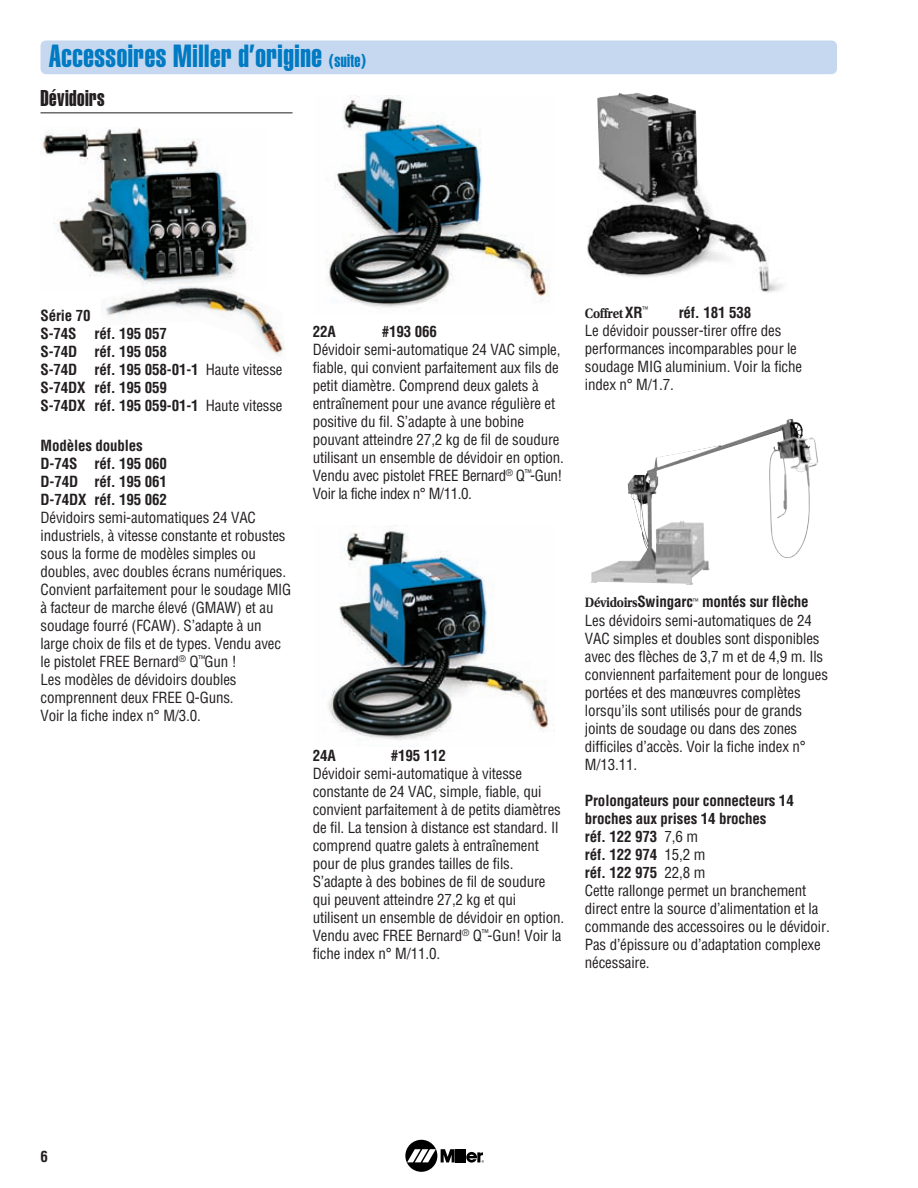
<style>
.page{position:relative;width:918px;height:1188px;background:#fff}
.page>*{position:absolute;margin:0;border:0;box-sizing:border-box;transform-origin:0 0}
.t1{font:31.5px "Helvetica Extra Compressed";letter-spacing:.02em;color:#007ac2}
.t2{font:22.5px "Helvetica Extra Compressed";letter-spacing:.02em;color:#231f20}
.t3{font:condensed 15px/18px "Helvetica";letter-spacing:-.01em;color:#231f20}
.t4{font:700 condensed 15px/18px "Helvetica";letter-spacing:-.01em;color:#231f20}
.t5{font:700 13.5px "Utopia";letter-spacing:-.025em;color:#231f20;scale:.9 1}
.s1{font-size:18px}
.s2{font-weight:400}
.s3{font-family:"Helvetica";font-stretch:condensed;font-size:15px}
.s4{font-family:"Utopia";font-weight:700;font-stretch:normal;font-size:13.5px}
.s5{font-weight:700}
</style>
<div class="page">
<div style="left:40px;top:40px;width:797px;height:34px;background:#c6d8ef;border-radius:5px"></div>
<div style="left:405px;top:1140px;width:32px;height:32px;background:#000;border-radius:50%"></div>
<svg style="left:407px;top:1149px;width:77px;height:14px"></svg>
<hr style="left:40px;top:112px;width:253px;height:1px;background:#231f20">
<img style="left:590px;top:419px;width:228px;height:166px">
<img style="left:587px;top:92px;width:196px;height:201px">
<img style="left:327px;top:525px;width:222px;height:216px">
<img style="left:326px;top:96px;width:224px;height:212px">
<img style="left:41px;top:128px;width:211px;height:157px">
<img style="left:105px;top:285px;width:180px;height:70px">
<h1 class="t1" style="left:49px;top:45px;width:318px">Accessoires Miller d’origine <span class="s1">(suite)</span></h1>
<h2 class="t2" style="left:40px;top:90px;width:66px">Dévidoirs</h2>
<p class="t4" style="left:40px;top:308px;width:244px">Série 70<br>S-74S réf. 195 057<br>S-74D réf. 195 058<br>S-74D réf. 195 058-01-1 <span class="s2">Haute vitesse<br></span>S-74DX réf. 195 059<br>S-74DX réf. 195 059-01-1 <span class="s2">Haute vitesse</span></p>
<p class="t4" style="left:40px;top:438px;width:128px">Modèles doubles<br>D-74S réf. 195 060<br>D-74D réf. 195 061<br>D-74DX réf. 195 062</p>
<p class="t3" style="left:40px;top:510px;width:252px">Dévidoirs semi-automatiques 24 VAC industriels, à vitesse constante et robustes sous la forme de modèles simples ou doubles, avec doubles écrans numériques.<br>Convient parfaitement pour le soudage MIG à facteur de marche élevé (GMAW) et au soudage fourré (FCAW). S’adapte à un large choix de fils et de types. Vendu avec le pistolet FREE Bernard<sup>®</sup> Q<sup>™</sup>Gun !<br>Les modèles de dévidoirs doubles comprennent deux FREE Q-Guns.<br>Voir la fiche index n° M/3.0.</p>
<p class="t4" style="left:313px;top:324px;width:25px">22A</p>
<p class="t4" style="left:382px;top:324px;width:57px">#193 066</p>
<p class="t3" style="left:313px;top:342px;width:253px">Dévidoir semi-automatique 24 VAC simple, fiable, qui convient parfaitement aux fils de petit diamètre. Comprend deux galets à entraînement pour une avance régulière et positive du fil. S’adapte à une bobine pouvant atteindre 27,2 kg de fil de soudure utilisant un ensemble de dévidoir en option.<br>Vendu avec pistolet FREE Bernard<sup>®</sup> Q<sup>™</sup>-Gun!<br>Voir la fiche index n° M/11.0.</p>
<p class="t5" style="left:585px;top:308px;width:72px">Coffret <span class="s3">XR</span><sup>™</sup></p>
<p class="t4" style="left:679px;top:305px;width:74px">réf. 181 538</p>
<p class="t3" style="left:585px;top:323px;width:219px">Le dévidoir pousser-tirer offre des performances incomparables pour le soudage MIG aluminium. Voir la fiche index n° M/1.7.</p>
<p class="t4" style="left:313px;top:748px;width:25px">24A</p>
<p class="t4" style="left:391px;top:748px;width:57px">#195 112</p>
<p class="t3" style="left:313px;top:766px;width:253px">Dévidoir semi-automatique à vitesse constante de 24 VAC, simple, fiable, qui convient parfaitement à de petits diamètres de fil. La tension à distance est standard. Il comprend quatre galets à entraînement pour de plus grandes tailles de fils.<br>S’adapte à des bobines de fil de soudure qui peuvent atteindre 27,2 kg et qui utilisent un ensemble de dévidoir en option.<br>Vendu avec FREE Bernard<sup>®</sup> Q<sup>™</sup>-Gun! Voir la fiche index n° M/11.0.</p>
<p class="t3" style="left:585px;top:594px;width:245px"><span class="s4">Dévidoirs</span><span class="s5">Swingarc</span><sup>™</sup> <span class="s5">montés sur flèche </span>Les dévidoirs semi-automatiques de 24<br>VAC simples et doubles sont disponibles avec des flèches de 3,7 m et de 4,9 m. Ils conviennent parfaitement pour de longues portées et des manœuvres complètes lorsqu’ils sont utilisés pour de grands joints de soudage ou dans des zones difficiles d’accès. Voir la fiche index n° M/13.11.</p>
<p class="t3" style="left:585px;top:793px;width:246px"><span class="s5">Prolongateurs pour connecteurs 14 broches aux prises 14 broches<br>réf. 122 973</span> 7,6 m<br><span class="s5">réf. 122 974</span> 15,2 m<br><span class="s5">réf. 122 975</span> 22,8 m<br>Cette rallonge permet un branchement direct entre la source d’alimentation et la commande des accessoires ou le dévidoir.<br>Pas d’épissure ou d’adaptation complexe nécessaire.</p>
<p class="t4" style="left:40px;top:1149px;width:9px">6</p>
</div>
